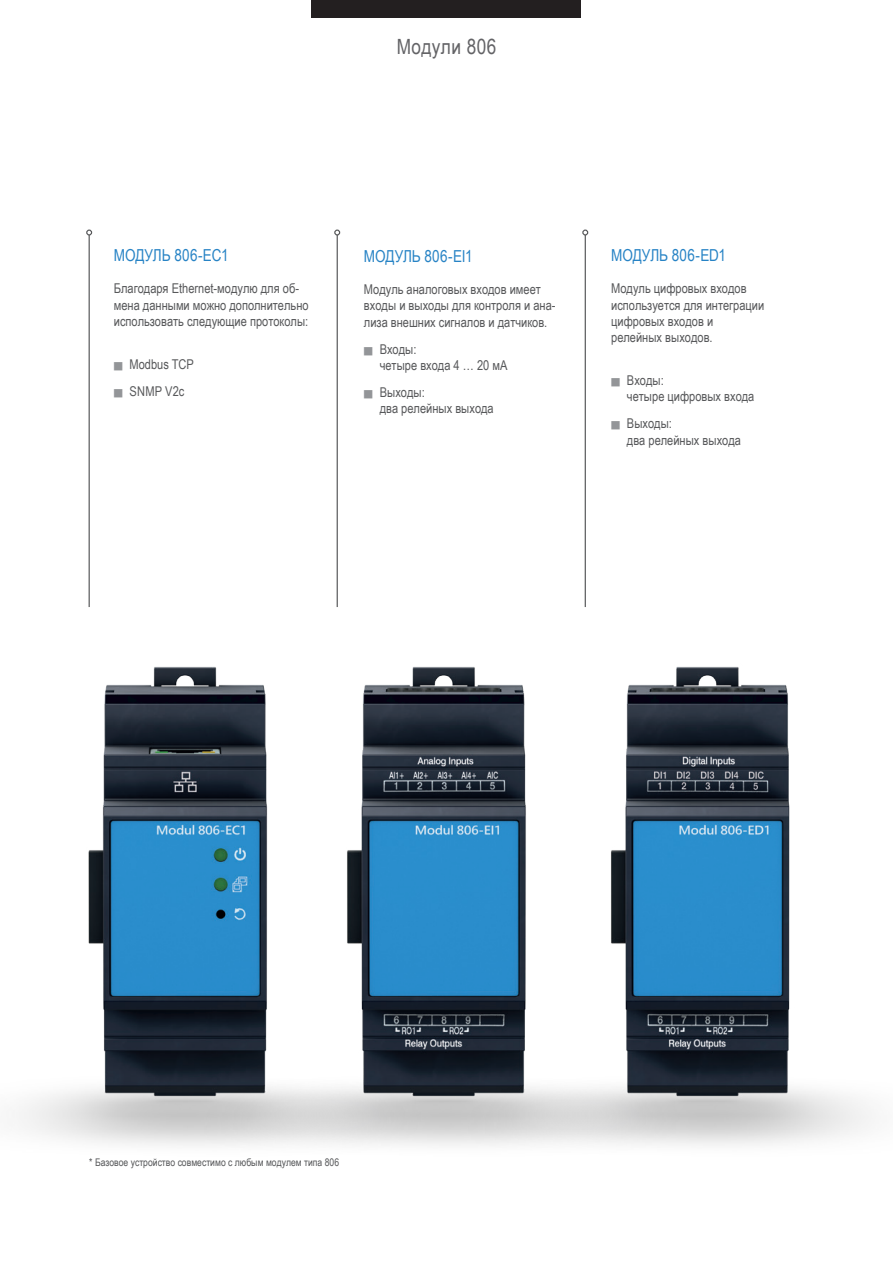
<style>
.page{position:relative;width:893px;height:1263px;background:#fff}
.page>*{position:absolute;margin:0;border:0;box-sizing:border-box;transform-origin:0 0}
.t1{font:21px "Arial Narrow";letter-spacing:.02em;color:#636366}
.t2{font:16.5px "Arial Narrow";letter-spacing:-.005em;color:#2783c5}
.t3{font:13.5px/16.2px "Arial Narrow";color:#57585a}
.t4{font:10.5px "Arial Narrow";color:#57585a}
.s1{color:#939598}
</style>
<div class="page">
<img style="left:114px;top:667px;width:84px;height:479px">
<img style="left:198px;top:666px;width:264px;height:480px">
<img style="left:462px;top:666px;width:411px;height:480px">
<img style="left:19px;top:685px;width:95px;height:458px">
<hr style="left:89px;top:235px;width:1px;height:372px;background:#57585a">
<svg style="left:86px;top:230px;width:6px;height:6px"></svg>
<hr style="left:337px;top:235px;width:1px;height:372px;background:#57585a">
<svg style="left:334px;top:230px;width:6px;height:6px"></svg>
<hr style="left:585px;top:235px;width:1px;height:372px;background:#57585a">
<svg style="left:582px;top:230px;width:6px;height:6px"></svg>
<div style="left:312px;top:0;width:269px;height:17px;background:#231f20"></div>
<p class="t1" style="left:397px;top:31px;width:101px">Модули 806</p>
<p class="t2" style="left:114px;top:243px;width:116px">МОДУЛЬ 806-EC1</p>
<p class="t3" style="left:114px;top:280px;width:196px">Благодаря Ethernet-модулю для об&shy;мена данными можно дополнительно использовать следующие протоколы:</p>
<p class="t3" style="left:114px;top:356px;width:82px"><span class="s1">■</span> Modbus TCP</p>
<p class="t3" style="left:114px;top:383px;width:72px"><span class="s1">■</span> SNMP V2c</p>
<p class="t2" style="left:364px;top:244px;width:110px">МОДУЛЬ 806-EI1</p>
<p class="t3" style="left:364px;top:281px;width:193px">Модуль аналоговых входов имеет входы и выходы для контроля и ана&shy;лиза внешних сигналов и датчиков.</p>
<p class="t3" style="left:380px;top:340px;width:129px;text-indent:-16px"><span class="s1">■</span> Входы:<br>четыре входа 4 … 20 мА</p>
<p class="t3" style="left:380px;top:383px;width:116px;text-indent:-16px"><span class="s1">■</span> Выходы:<br>два релейных выхода</p>
<p class="t2" style="left:611px;top:243px;width:116px">МОДУЛЬ 806-ED1</p>
<p class="t3" style="left:611px;top:280px;width:155px">Модуль цифровых входов используется для интеграции цифровых входов и релейных выходов.</p>
<p class="t3" style="left:627px;top:372px;width:129px;text-indent:-16px"><span class="s1">■</span> Входы:<br>четыре цифровых входа</p>
<p class="t3" style="left:627px;top:415px;width:116px;text-indent:-16px"><span class="s1">■</span> Выходы:<br>два релейных выхода</p>
<p class="t4" style="left:89px;top:1155px;width:251px">* Базовое устройство совместимо с любым модулем типа 806</p>
</div>
